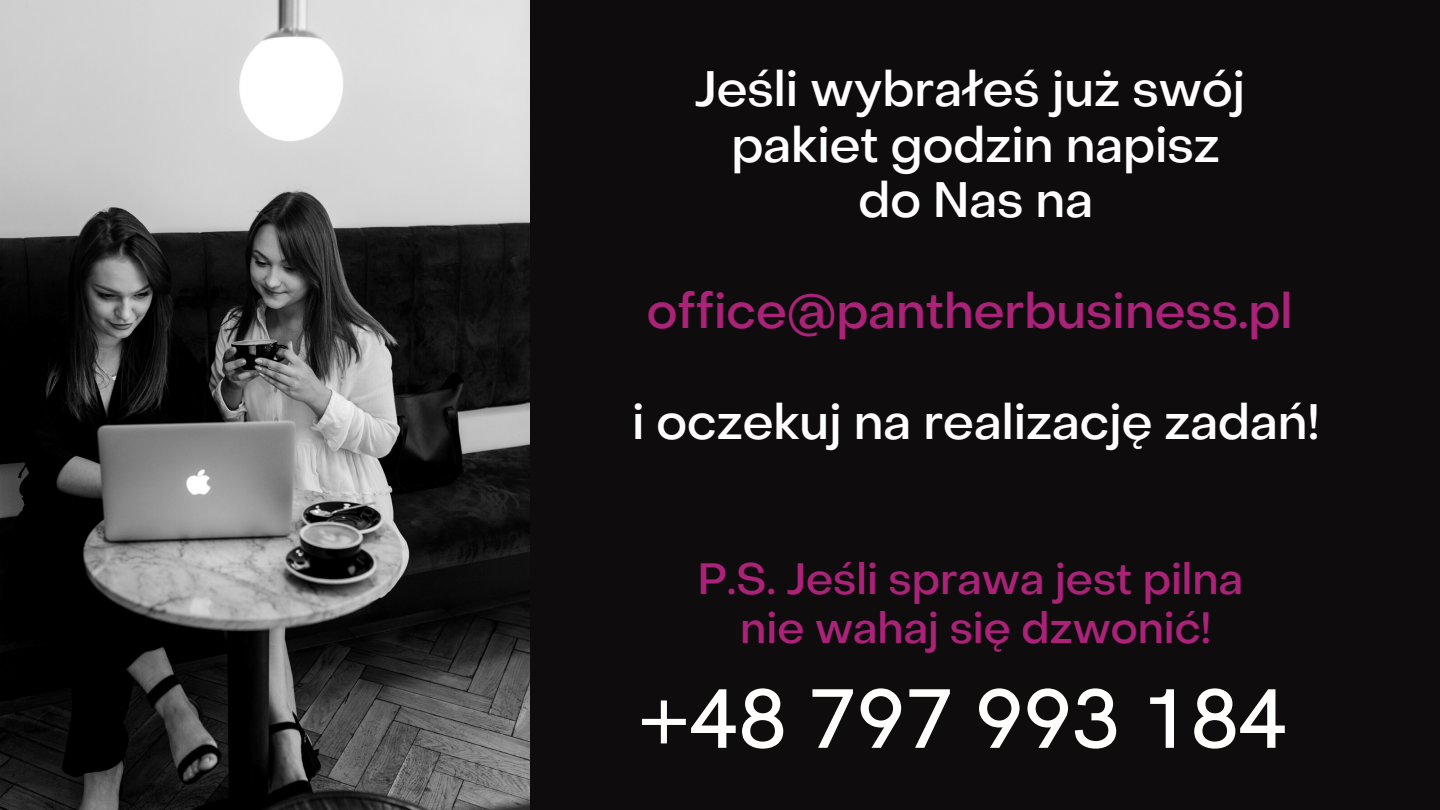
<style>
.page{position:relative;width:1440px;height:810px;background:#0e0c0c}
.page>*{position:absolute;margin:0;border:0;box-sizing:border-box;transform-origin:0 0}
.t1{font:500 84.8px "HK Grotesk";color:#fffffe}
.t2{font:500 49.3px "Object Sans";color:#fff}
.t3{font:500 49.3px "Object Sans";color:#ab2279}
.t4{font:500 43.4px "Object Sans";color:#ab2279}
</style>
<div class="page">
<img style="left:0;top:0;width:529px;height:810px">
<p class="t2" style="left:694px;top:70px;width:552px">Jeśli wybrałeś już swój</p>
<p class="t2" style="left:732px;top:125px;width:490px">pakiet godzin napisz</p>
<p class="t2" style="left:858px;top:181px;width:236px">do Nas na</p>
<p class="t3" style="left:647px;top:292px;width:647px">office@pantherbusiness.pl</p>
<p class="t2" style="left:632px;top:403px;width:689px">i oczekuj na realizację zadań!</p>
<p class="t4" style="left:698px;top:562px;width:547px">P.S. Jeśli sprawa jest pilna</p>
<p class="t4" style="left:740px;top:611px;width:472px">nie wahaj się dzwonić!</p>
<p class="t1" style="left:638px;top:672px;width:651px">+48 797 993 184</p>
</div>
